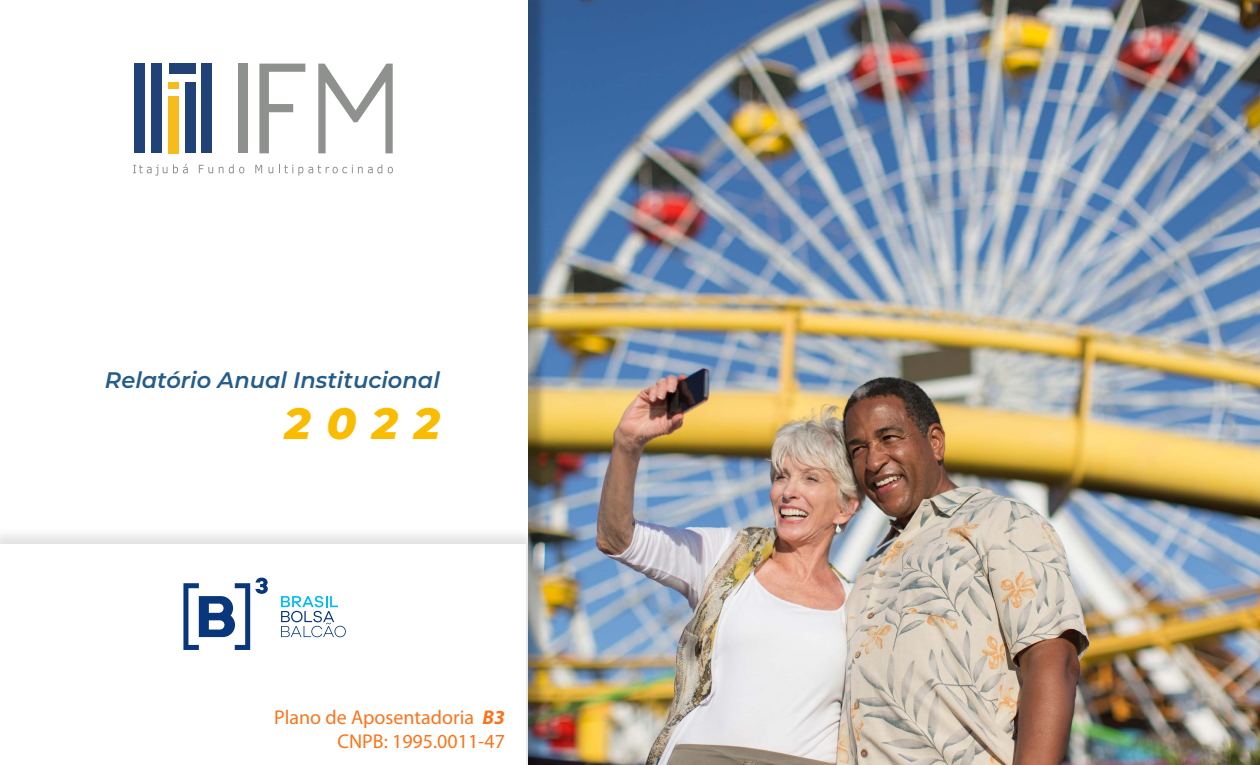
<style>
.page{position:relative;width:1260px;height:765px;background:#fff}
.page>*{position:absolute;margin:0;border:0;box-sizing:border-box;transform-origin:0 0}
.t1{font:italic 800 43.75px "Montserrat";color:#fabc00}
.t2{font:italic 600 22.5px "Montserrat";color:#265c8c}
.t3{font:20px/24px "Myriad Pro";color:#f9751c;text-align:right}
.s1{font-weight:700;font-style:italic}
</style>
<div class="page">
<img style="left:547px;top:0;width:713px;height:765px">
<div style="left:7px;top:0;width:540px;height:765px;background:#000;opacity:.23"></div>
<div style="left:2px;top:0;width:525px;height:764px;background:#fff"></div>
<div style="left:238px;top:64px;width:9px;height:89px;background:#8f918f"></div>
<svg style="left:259px;top:64px;width:46px;height:89px"></svg>
<svg style="left:318px;top:64px;width:75px;height:89px"></svg>
<svg style="left:133px;top:165px;width:34px;height:11px"></svg>
<svg style="left:173px;top:164px;width:15px;height:9px"></svg>
<svg style="left:199px;top:165px;width:14px;height:8px"></svg>
<svg style="left:219px;top:164px;width:25px;height:9px"></svg>
<svg style="left:255px;top:165px;width:7px;height:8px"></svg>
<svg style="left:268px;top:167px;width:5px;height:6px"></svg>
<svg style="left:279px;top:164px;width:103px;height:12px"></svg>
<svg style="left:388px;top:167px;width:5px;height:6px"></svg>
<div style="left:134px;top:64px;width:11px;height:89px;background:#214277"></div>
<div style="left:151px;top:64px;width:11px;height:89px;background:#214277"></div>
<div style="left:201px;top:64px;width:11px;height:89px;background:#214277"></div>
<div style="left:168px;top:96px;width:11px;height:57px;background:#f7bb1b"></div>
<div style="left:185px;top:82px;width:10px;height:71px;background:#214277"></div>
<div style="left:168px;top:82px;width:11px;height:7px;background:#f7bb1b"></div>
<div style="left:169px;top:64px;width:26px;height:10px;background:#214277"></div>
<div style="left:0;top:526px;width:541px;height:239px;background:#000;opacity:.12"></div>
<div style="left:1px;top:544px;width:525px;height:220px;background:#fff"></div>
<svg style="left:183px;top:578px;width:85px;height:72px"></svg>
<svg style="left:281px;top:596px;width:65px;height:41px"></svg>
<p class="t2" style="left:105px;top:364px;width:336px">Relatório Anual Institucional</p>
<h1 class="t1" style="left:284px;top:392px;width:157px">2022</h1>
<p class="t3" style="left:274px;top:705px;width:232px">Plano de Aposentadoria <span class="s1">B3<br></span>CNPB: 1995.0011-47</p>
</div>
